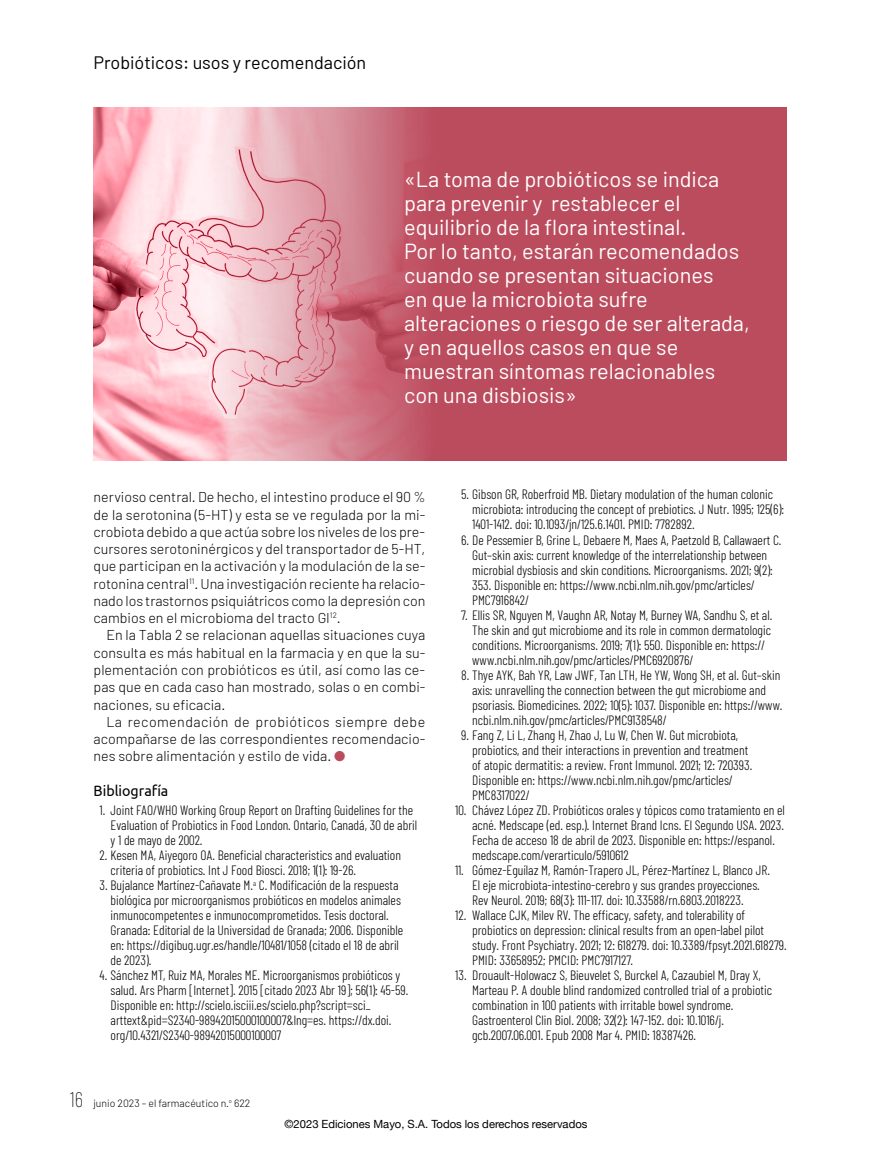
<style>
.page{position:relative;width:872px;height:1149px;background:#fff}
.page>*{position:absolute;margin:0;border:0;box-sizing:border-box;transform-origin:0 0}
.t1{font:21.75px/24px "Barlow";color:#fff}
.t2{font:18px "Barlow";color:#000}
.t3{font:15px "Ubuntu";color:#000;scale:.95 1}
.t4{font:300 14.25px/17.2px "Barlow";color:#000;text-align:justify}
.t5{font:300 13.5px/15px "Barlow Condensed";color:#000}
.t6{font:11.25px "Helvetica Neue";color:#000}
.t7{font:300 10.5px "Barlow";color:#000}
.s1{color:#bb4c5e}
.s2{font-family:"Barlow Condensed";font-weight:100;font-size:21px}
</style>
<div class="page">
<div style="left:94px;top:107px;width:693px;height:353px;background:#bb4c5e"></div>
<img style="left:94px;top:107px;width:326px;height:353px">
<h2 class="t2" style="left:93px;top:51px;width:274px">Probióticos: usos y recomendación</h2>
<p class="t1" style="left:404px;top:166px;width:347px">«La toma de probióticos se indica para prevenir y restablecer el equilibrio de la flora intestinal.<br>Por lo tanto, estarán recomendados cuando se presentan situaciones<br>en que la microbiota sufre alteraciones o riesgo de ser alterada, y en aquellos casos en que se muestran síntomas relacionables con una disbiosis»</p>
<p class="t4" style="left:94px;top:488px;width:333px">nervioso central. De hecho, el intestino produce el 90 % de la serotonina (5-HT) y esta se ve regulada por la mi&shy;crobiota debido a que actúa sobre los niveles de los pre&shy;cursores serotoninérgicos y del transportador de 5-HT, que participan en la activación y la modulación de la se&shy;rotonina central<sup>11</sup>. Una investigación reciente ha relacio&shy;nado los trastornos psiquiátricos como la depresión con cambios en el microbioma del tracto GI<sup>12</sup>.</p>
<p class="t4" style="left:94px;top:626px;width:333px;text-indent:13px">En la Tabla 2 se relacionan aquellas situaciones cuya consulta es más habitual en la farmacia y en que la su&shy;plementación con probióticos es útil, así como las ce&shy;pas que en cada caso han mostrado, solas o en combi&shy;naciones, su eficacia.</p>
<p class="t4" style="left:94px;top:712px;width:333px;text-indent:13px">La recomendación de probióticos siempre debe acompañarse de las correspondientes recomendacio&shy;nes sobre alimentación y estilo de vida. <span class="s1">●</span></p>
<p class="t3" style="left:94px;top:781px;width:80px">Bibliografía</p>
<p class="t5" style="left:111px;top:802px;width:308px;text-indent:-11px">1. Joint FAO/WHO Working Group Report on Drafting Guidelines for the<br>Evaluation of Probiotics in Food London. Ontario, Canadá, 30 de abril y 1 de mayo de 2002.</p>
<p class="t5" style="left:111px;top:847px;width:292px;text-indent:-11px">2. Kesen MA, Aiyegoro OA. Beneficial characteristics and evaluation criteria of probiotics. Int J Food Biosci. 2018; 1(1): 19-26.</p>
<p class="t5" style="left:111px;top:877px;width:294px;text-indent:-11px">3. Bujalance Martínez-Cañavate M.<sup>a</sup> C. Modificación de la respuesta biológica por microorganismos probióticos en modelos animales inmunocompetentes e inmunocomprometidos. Tesis doctoral.<br>Granada: Editorial de la Universidad de Granada; 2006. Disponible en: https://digibug.ugr.es/handle/10481/1058 (citado el 18 de abril de 2023).</p>
<p class="t5" style="left:111px;top:967px;width:299px;text-indent:-11px">4. Sánchez MT, Ruiz MA, Morales ME. Microorganismos probióticos y salud. Ars Pharm [Internet]. 2015 [citado 2023 Abr 19]; 56(1): 45-59.<br>Disponible en: http://scielo.isciii.es/scielo.php?script=sci_ arttext&amp;pid=S2340-98942015000100007&amp;lng=es. https://dx.doi. org/10.4321/S2340-98942015000100007</p>
<p class="t7" style="left:70px;top:1096px;width:182px"><span class="s2">16</span> junio 2023 – el farmacéutico n.<sup>o</sup> 622</p>
<p class="t5" style="left:472px;top:486px;width:313px;text-indent:-11px">5. Gibson GR, Roberfroid MB. Dietary modulation of the human colonic microbiota: introducing the concept of prebiotics. J Nutr. 1995; 125(6):<br>1401-1412. doi: 10.1093/jn/125.6.1401. PMID: 7782892.</p>
<p class="t5" style="left:472px;top:531px;width:311px;text-indent:-11px">6. De Pessemier B, Grine L, Debaere M, Maes A, Paetzold B, Callawaert C.<br>Gut–skin axis: current knowledge of the interrelationship between microbial dysbiosis and skin conditions. Microorganisms. 2021; 9(2):<br>353. Disponible en: https://www.ncbi.nlm.nih.gov/pmc/articles/ PMC7916842/</p>
<p class="t5" style="left:472px;top:606px;width:302px;text-indent:-11px">7. Ellis SR, Nguyen M, Vaughn AR, Notay M, Burney WA, Sandhu S, et al.<br>The skin and gut microbiome and its role in common dermatologic conditions. Microorganisms. 2019; 7(1): 550. Disponible en: https:// www.ncbi.nlm.nih.gov/pmc/articles/PMC6920876/</p>
<p class="t5" style="left:472px;top:666px;width:312px;text-indent:-11px">8. Thye AYK, Bah YR, Law JWF, Tan LTH, He YW, Wong SH, et al. Gut–skin axis: unravelling the connection between the gut microbiome and psoriasis. Biomedicines. 2022; 10(5): 1037. Disponible en: https://www. ncbi.nlm.nih.gov/pmc/articles/PMC9138548/</p>
<p class="t5" style="left:472px;top:726px;width:282px;text-indent:-11px">9. Fang Z, Li L, Zhang H, Zhao J, Lu W, Chen W. Gut microbiota, probiotics, and their interactions in prevention and treatment of atopic dermatitis: a review. Front Immunol. 2021; 12: 720393.<br>Disponible en: https://www.ncbi.nlm.nih.gov/pmc/articles/ PMC8317022/</p>
<p class="t5" style="left:472px;top:801px;width:314px;text-indent:-17px">10. Chávez López ZD. Probióticos orales y tópicos como tratamiento en el acné. Medscape (ed. esp.). Internet Brand Icns. El Segundo USA. 2023.<br>Fecha de acceso 18 de abril de 2023. Disponible en: https://espanol. medscape.com/verarticulo/5910612</p>
<p class="t5" style="left:472px;top:861px;width:299px;text-indent:-17px">11. Gómez-Eguílaz M, Ramón-Trapero JL, Pérez-Martínez L, Blanco JR.<br>El eje microbiota-intestino-cerebro y sus grandes proyecciones.<br>Rev Neurol. 2019; 68(3): 111-117. doi: 10.33588/rn.6803.2018223.</p>
<p class="t5" style="left:472px;top:906px;width:316px;text-indent:-17px">12. Wallace CJK, Milev RV. The efficacy, safety, and tolerability of probiotics on depression: clinical results from an open-label pilot study. Front Psychiatry. 2021; 12: 618279. doi: 10.3389/fpsyt.2021.618279.<br>PMID: 33658952; PMCID: PMC7917127.</p>
<p class="t5" style="left:472px;top:966px;width:301px;text-indent:-17px">13. Drouault-Holowacz S, Bieuvelet S, Burckel A, Cazaubiel M, Dray X, Marteau P. A double blind randomized controlled trial of a probiotic combination in 100 patients with irritable bowel syndrome.<br>Gastroenterol Clin Biol. 2008; 32(2): 147-152. doi: 10.1016/j. gcb.2007.06.001. Epub 2008 Mar 4. PMID: 18387426.</p>
<p class="t6" style="left:284px;top:1114px;width:304px">©2023 Ediciones Mayo, S.A. Todos los derechos reservados</p>
</div>
